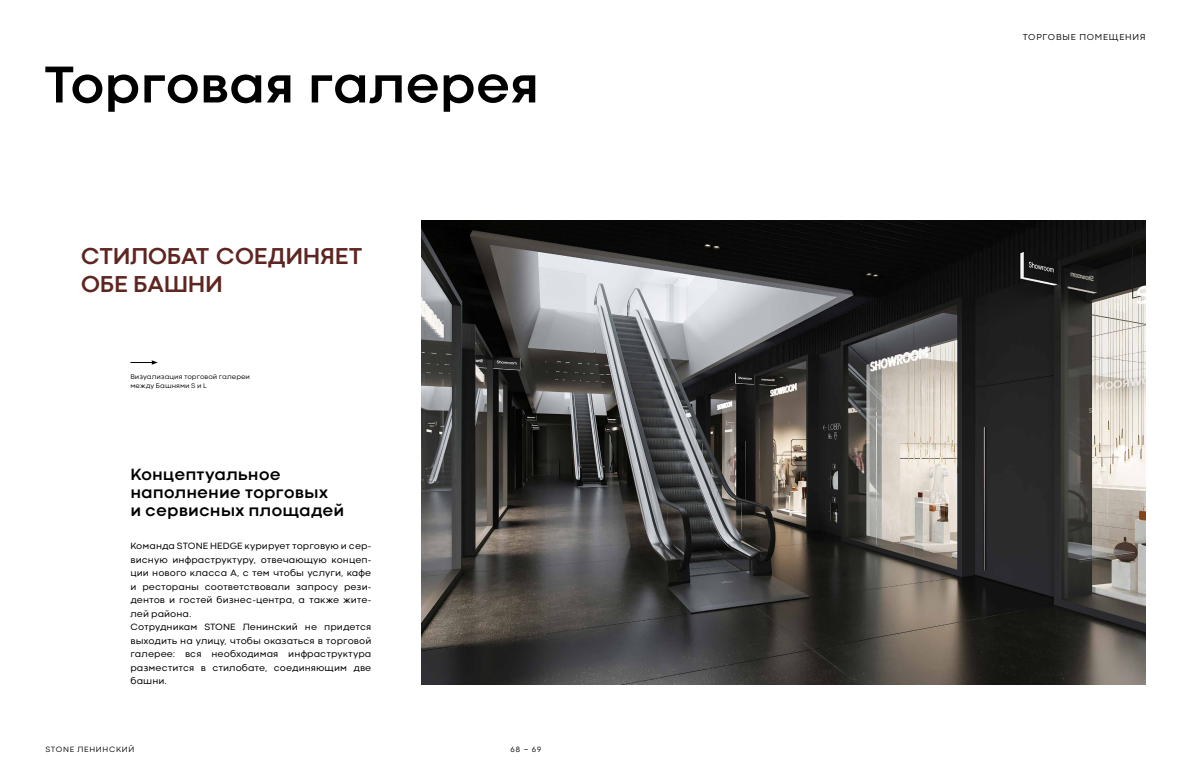
<style>
.page{position:relative;width:1191px;height:780px;background:#fff}
.page>*{position:absolute;margin:0;border:0;box-sizing:border-box;transform-origin:0 0}
.t1{font:700 54px "Codec Cold";letter-spacing:-.015em;color:#000}
.t2{font:700 24px/28px "Codec Cold";letter-spacing:-.02em;color:#5f2520}
.t3{font:700 17px/18px "Codec Cold";letter-spacing:-.005em;color:#000}
.t4{font:9.5px/13.5px "Codec Cold";color:#000}
.t5{font:9px "Codec Cold News";letter-spacing:.08em;color:#000}
.t6{font:8px "Codec Cold News";letter-spacing:.085em;color:#000}
.t7{font:7px/8px "Codec Cold News";color:#000}
.s1{font-family:"Codec Cold"}
</style>
<div class="page">
<img style="left:421px;top:220px;width:724px;height:464px">
<svg style="left:130px;top:360px;width:28px;height:5px"></svg>
<h1 class="t1" style="left:44px;top:52px;width:497px">Торговая галерея</h1>
<h2 class="t2" style="left:81px;top:242px;width:283px">СТИЛОБАТ СОЕДИНЯЕТ<br>ОБЕ БАШНИ</h2>
<p class="t7" style="left:130px;top:373px;width:121px">Визуализация торговой галереи между Башнями S и L</p>
<h3 class="t3" style="left:130px;top:465px;width:216px">Концептуальное наполнение торговых<br>и сервисных площадей</h3>
<p class="t4" style="left:130px;top:539px;width:242px">Команда STONE HEDGE курирует торговую и сер&shy;висную инфраструктуру, отвечающую концеп&shy;ции нового класса А, с тем чтобы услуги, кафе и рестораны соответствовали запросу рези&shy;дентов и гостей бизнес-центра, а также жите&shy;лей района.<br>Сотрудникам STONE Ленинский не придется выходить на улицу, чтобы оказаться в торговой галерее: вся необходимая инфраструктура разместится в стилобате, соединяющим две башни.</p>
<p class="t6" style="left:45px;top:744px;width:91px">STONE ЛЕНИНСКИЙ</p>
<p class="t6" style="left:510px;top:744px;width:33px">68 <span class="s1">-</span> 69</p>
<p class="t5" style="left:1022px;top:31px;width:124px">ТОРГОВЫЕ ПОМЕЩЕНИЯ</p>
</div>
